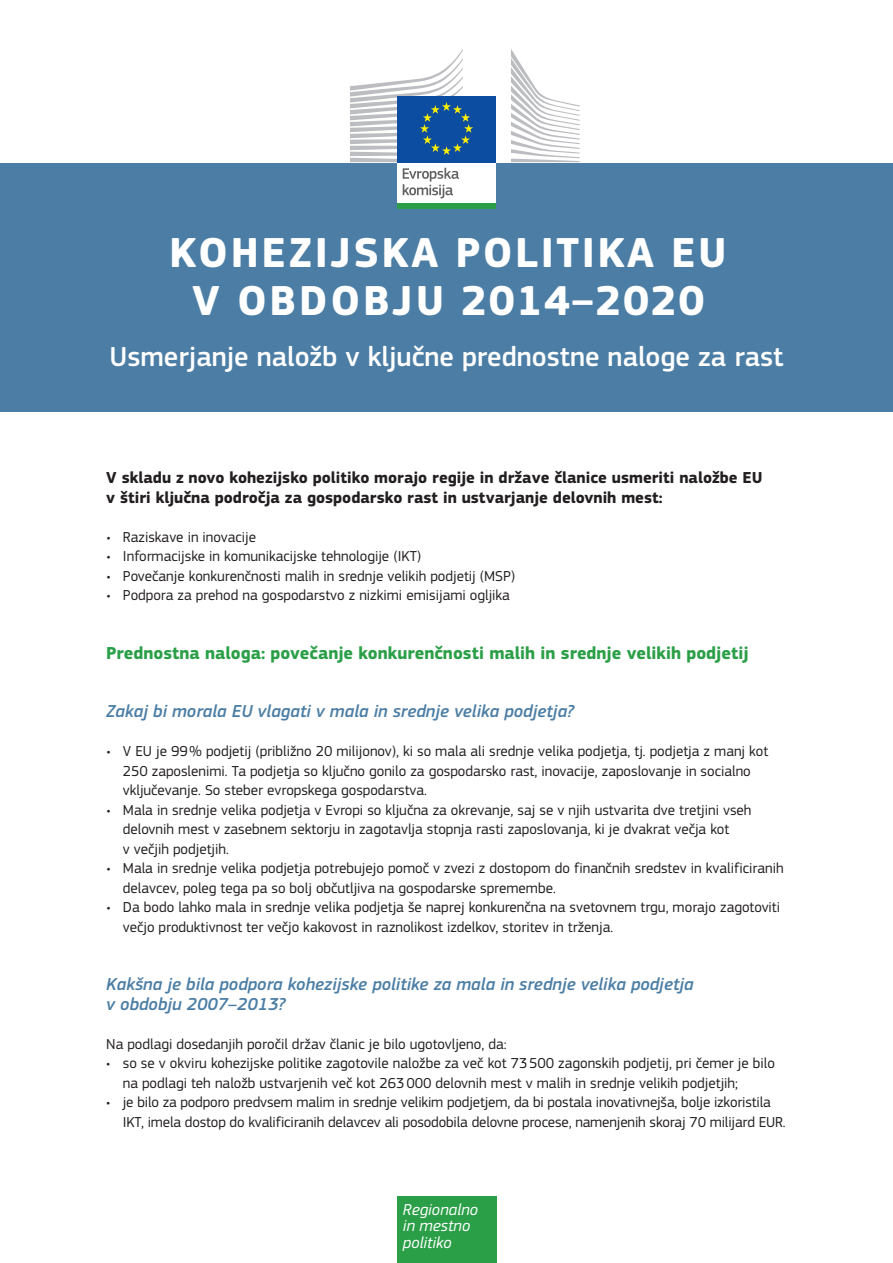
<style>
.page{position:relative;width:893px;height:1263px;background:#fff}
.page>*{position:absolute;margin:0;border:0;box-sizing:border-box;transform-origin:0 0}
.Main_title{font:700 43.5px/48px "EC Square Sans Pro";letter-spacing:.06em;color:#fff;text-align:center}
.Subtitle{font:500 28.5px "EC Square Sans Pro";color:#fff}
.Title_2{font:italic 500 18px/19.5px "EC Square Sans Pro";color:#4c7ea5}
.Titre_1{font:700 18px "EC Square Sans Pro";color:#2b9f47}
.Body{font:700 16.5px/19.5px "EC Square Sans Pro";color:#231f20}
._03-EU_CHARTE_DG{font:italic 16.5px/16.5px "EC Square Sans Pro";letter-spacing:.005em;color:#fff}
.Body-2{font:15px/19.5px "EC Square Sans Pro";color:#231f20}
</style>
<div class="page">
<div style="left:0;top:161px;width:893px;height:250px;background:#4c7ea5"></div>
<div style="left:0;top:0;width:893px;height:162px;background:#fff"></div>
<svg style="left:303px;top:162px;width:323px;height:47px"></svg>
<div style="left:397px;top:160px;width:99px;height:44px;background:#fff"></div>
<div style="left:397px;top:203px;width:99px;height:5px;background:#2b9f47"></div>
<svg style="left:511px;top:49px;width:69px;height:113px"></svg>
<div style="left:397px;top:96px;width:99px;height:66px;background:#0d4da1"></div>
<svg style="left:350px;top:49px;width:123px;height:113px"></svg>
<svg style="left:403px;top:168px;width:56px;height:31px"></svg>
<div style="left:397px;top:1196px;width:99px;height:67px;background:#2b9f47"></div>
<p class="Main_title" style="left:170px;top:230px;width:559px">KOHEZIJSKA POLITIKA EU<br>V OBDOBJU 2014–2020</p>
<p class="Subtitle" style="left:110px;top:340px;width:675px">Usmerjanje naložb v ključne prednostne naloge za rast</p>
<p class="Body" style="left:106px;top:468px;width:658px">V skladu z novo kohezijsko politiko morajo regije in države članice usmeriti naložbe EU v štiri ključna področja za gospodarsko rast in ustvarjanje delovnih mest:</p>
<p class="Body-2" style="left:106px;top:527px;width:151px">• Raziskave in inovacije</p>
<p class="Body-2" style="left:106px;top:546px;width:316px">• Informacijske in komunikacijske tehnologije (IKT)</p>
<p class="Body-2" style="left:106px;top:566px;width:410px">• Povečanje konkurenčnosti malih in srednje velikih podjetij (MSP)</p>
<p class="Body-2" style="left:106px;top:585px;width:405px">• Podpora za prehod na gospodarstvo z nizkimi emisijami ogljika</p>
<p class="Titre_1" style="left:106px;top:642px;width:644px">Prednostna naloga: povečanje konkurenčnosti malih in srednje velikih podjetij</p>
<p class="Title_2" style="left:106px;top:702px;width:469px">Zakaj bi morala EU vlagati v mala in srednje velika podjetja?</p>
<p class="Body-2" style="left:123px;top:741px;width:647px;text-indent:-16px">• V EU je 99% podjetij (približno 20 milijonov), ki so mala ali srednje velika podjetja, tj. podjetja z manj kot<br>250 zaposlenimi. Ta podjetja so ključno gonilo za gospodarsko rast, inovacije, zaposlovanje in socialno vključevanje. So steber evropskega gospodarstva.</p>
<p class="Body-2" style="left:123px;top:800px;width:630px;text-indent:-16px">• Mala in srednje velika podjetja v Evropi so ključna za okrevanje, saj se v njih ustvarita dve tretjini vseh delovnih mest v zasebnem sektorju in zagotavlja stopnja rasti zaposlovanja, ki je dvakrat večja kot<br>v večjih podjetjih.</p>
<p class="Body-2" style="left:123px;top:858px;width:662px;text-indent:-16px">• Mala in srednje velika podjetja potrebujejo pomoč v zvezi z dostopom do finančnih sredstev in kvalificiranih delavcev, poleg tega pa so bolj občutljiva na gospodarske spremembe.</p>
<p class="Body-2" style="left:123px;top:897px;width:659px;text-indent:-16px">• Da bodo lahko mala in srednje velika podjetja še naprej konkurenčna na svetovnem trgu, morajo zagotoviti večjo produktivnost ter večjo kakovost in raznolikost izdelkov, storitev in trženja.</p>
<p class="Title_2" style="left:106px;top:975px;width:589px">Kakšna je bila podpora kohezijske politike za mala in srednje velika podjetja v obdobju 2007–2013?</p>
<p class="Body-2" style="left:106px;top:1034px;width:402px">Na podlagi dosedanjih poročil držav članic je bilo ugotovljeno, da:</p>
<p class="Body-2" style="left:123px;top:1053px;width:654px;text-indent:-16px">• so se v okviru kohezijske politike zagotovile naložbe za več kot 73500 zagonskih podjetij, pri čemer je bilo na podlagi teh naložb ustvarjenih več kot 263000 delovnih mest v malih in srednje velikih podjetjih;</p>
<p class="Body-2" style="left:123px;top:1092px;width:664px;text-indent:-16px">• je bilo za podporo predvsem malim in srednje velikim podjetjem, da bi postala inovativnejša, bolje izkoristila<br>IKT, imela dostop do kvalificiranih delavcev ali posodobila delovne procese, namenjenih skoraj 70 milijard EUR.</p>
<p class="_03-EU_CHARTE_DG" style="left:403px;top:1201px;width:77px">Regionalno in mestno politiko</p>
</div>
